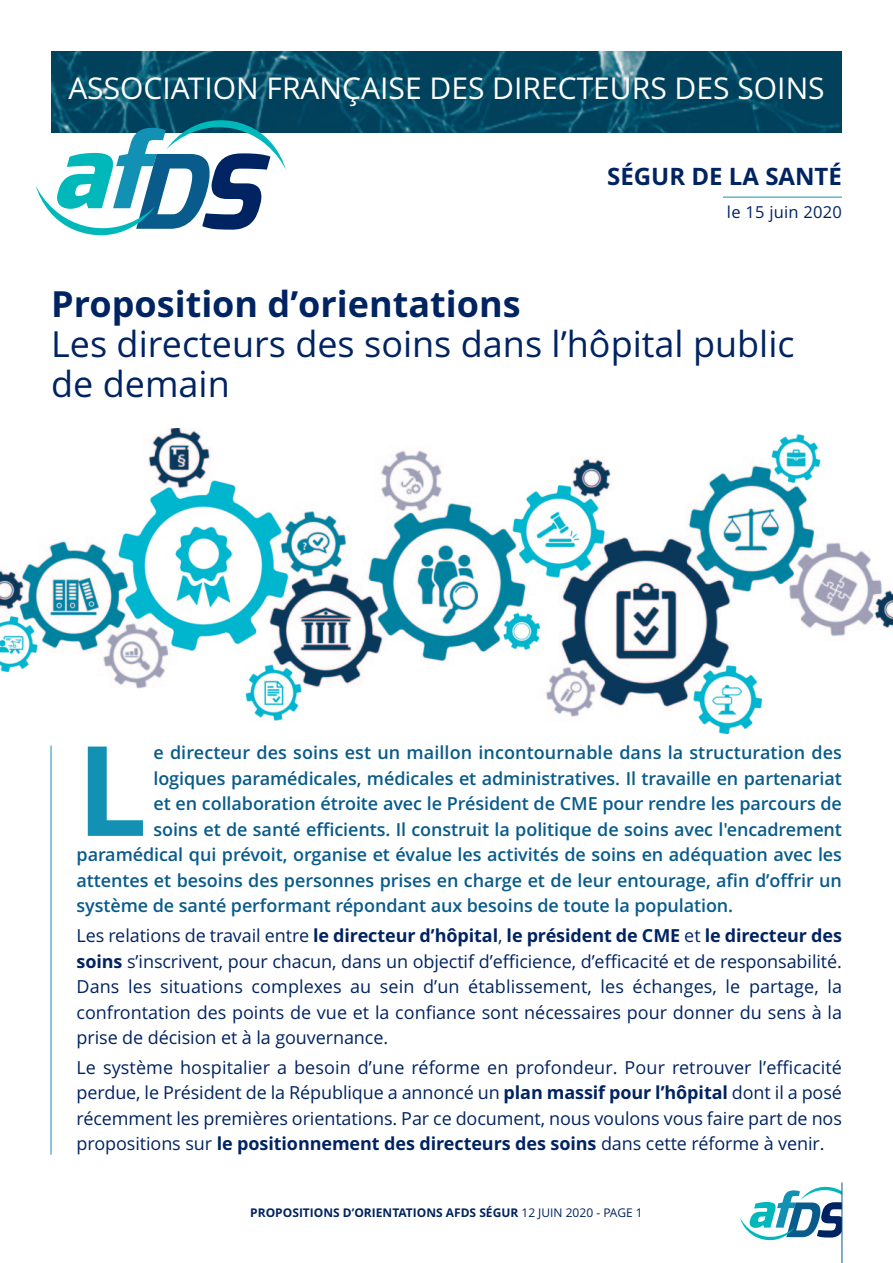
<style>
.page{position:relative;width:893px;height:1263px;background:#fff}
.page>*{position:absolute;margin:0;border:0;box-sizing:border-box;transform-origin:0 0}
.t1{font:700 125.1px "Open Sans";color:#1391b5}
.t2{font:36px/40.2px "Open Sans";color:#002361}
.t3{font:700 36px "Open Sans";color:#002361}
.t4{font:30px "Open Sans";color:#fff}
.t5{font:700 24px "Open Sans";color:#002361}
.t6{font:18px/25.5px "Open Sans";letter-spacing:-.005em;color:#002361;text-align:justify}
.t7{font:600 18px "Open Sans";letter-spacing:-.005em;color:#085b8b}
.t8{font:16.5px "Open Sans";letter-spacing:.015em;color:#002361}
.t9{font:700 12px "Open Sans";color:#002361}
.s1{font-weight:700}
.s2{font-weight:400}
</style>
<div class="page">
<img style="left:51px;top:51px;width:791px;height:81px">
<svg style="left:740px;top:1187px;width:102px;height:53px"></svg>
<svg style="left:36px;top:120px;width:250px;height:115px"></svg>
<hr style="left:842px;top:1182px;width:1px;height:81px;background:#085b8b">
<hr style="left:51px;top:746px;width:1px;height:409px;background:#1391b5">
<hr style="left:723px;top:197px;width:119px;height:1px;background:#1391b5">
<img style="left:0;top:428px;width:893px;height:305px">
<p class="t4" style="left:68px;top:77px;width:758px">ASSOCIATION FRANÇAISE DES DIRECTEURS DES SOINS</p>
<p class="t5" style="left:607px;top:167px;width:236px">SÉGUR DE LA SANTÉ</p>
<p class="t8" style="left:727px;top:205px;width:117px">le 15 juin 2020</p>
<p class="t3" style="left:51px;top:289px;width:471px">Proposition d’orientations</p>
<p class="t2" style="left:51px;top:328px;width:745px">Les directeurs des soins dans l’hôpital public de demain</p>
<p class="t1" style="left:77px;top:741px;width:72px">L</p>
<p class="t7" style="left:153px;top:746px;width:690px">e directeur des soins est un maillon incontournable dans la structuration des</p>
<p class="t7" style="left:153px;top:771px;width:690px">logiques paramédicales, médicales et administratives. Il travaille en partenariat</p>
<p class="t7" style="left:153px;top:797px;width:690px">et en collaboration étroite avec le Président de CME pour rendre les parcours de</p>
<p class="t7" style="left:153px;top:822px;width:690px">soins et de santé efficients. Il construit la politique de soins avec l'encadrement</p>
<p class="t7" style="left:77px;top:848px;width:767px">paramédical qui prévoit, organise et évalue les activités de soins en adéquation avec les</p>
<p class="t7" style="left:77px;top:873px;width:767px">attentes et besoins des personnes prises en charge et de leur entourage, afin d’offrir un</p>
<p class="t7" style="left:77px;top:899px;width:658px">système de santé performant répondant aux besoins de toute la population.</p>
<p class="t6" style="left:77px;top:925px;width:767px">Les relations de travail entre <span class="s1">le directeur d’hôpital</span>, <span class="s1">le président de CME</span> et <span class="s1">le directeur des soins</span> s’inscrivent, pour chacun, dans un objectif d’efficience, d’efficacité et de responsabilité.<br>Dans les situations complexes au sein d’un établissement, les échanges, le partage, la confrontation des points de vue et la confiance sont nécessaires pour donner du sens à la prise de décision et à la gouvernance.</p>
<p class="t6" style="left:77px;top:1056px;width:767px">Le système hospitalier a besoin d’une réforme en profondeur. Pour retrouver l’efficacité perdue, le Président de la République a annoncé un <span class="s1">plan massif pour l’hôpital</span> dont il a posé récemment les premières orientations. Par ce document, nous voulons vous faire part de nos propositions sur <span class="s1">le positionnement des directeurs des soins</span> dans cette réforme à venir.</p>
<p class="t9" style="left:250px;top:1208px;width:394px">PROPOSITIONS D’ORIENTATIONS AFDS SÉGUR <span class="s2">12 JUIN 2020 - PAGE 1</span></p>
</div>
